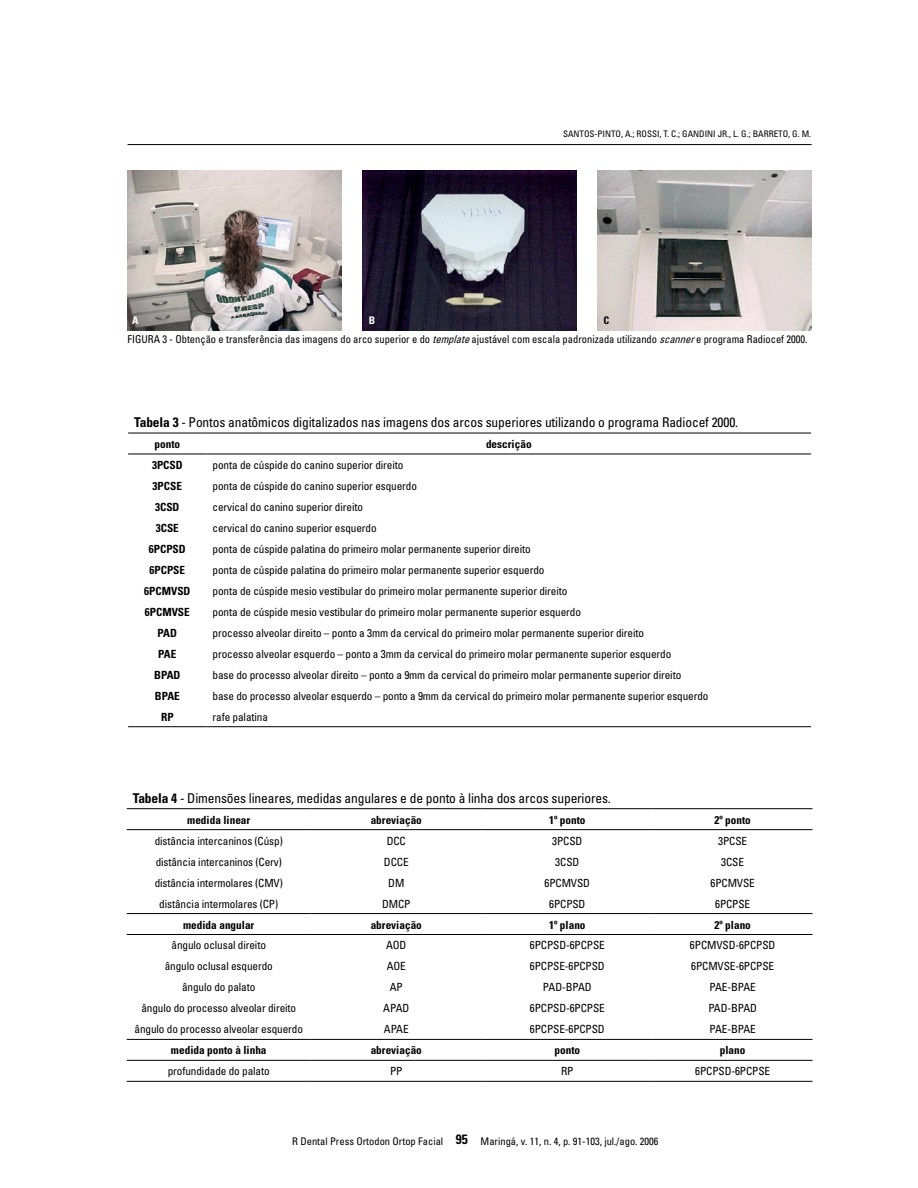
<style>
.page{position:relative;width:918px;height:1188px;background:#fff}
.page>*{position:absolute;margin:0;border:0;box-sizing:border-box;transform-origin:0 0}
.t1{font:condensed 13.5px "Univers";letter-spacing:-.01em;color:#000}
.t2{font:condensed 11.25px "Univers";letter-spacing:-.01em;color:#000}
.t3{font:700 condensed 11.25px "Univers";color:#000}
.t4{font:condensed 10.8px "Univers";color:#000}
.t5{font:condensed 10.5px "Univers";color:#000}
.t6{font:700 condensed 10.5px "Univers";color:#fff}
.t7{font:700 condensed 10.5px "Univers";color:#000}
.t8{font:condensed 9px "Univers";color:#000}
.s1{font-style:italic}
.s2{font-weight:700}
.s3{font-weight:700;font-size:13.5px}
</style>
<div class="page">
<hr style="left:128px;top:144px;width:684px;height:1px;background:#000">
<hr style="left:128px;top:726px;width:79px;height:1px;background:#000">
<hr style="left:207px;top:726px;width:604px;height:1px;background:#000">
<hr style="left:128px;top:433px;width:79px;height:1px;background:#000">
<hr style="left:207px;top:433px;width:604px;height:1px;background:#000">
<hr style="left:128px;top:454px;width:79px;height:1px;background:#000">
<hr style="left:207px;top:454px;width:604px;height:1px;background:#000">
<img style="left:128px;top:170px;width:213px;height:160px">
<img style="left:363px;top:170px;width:214px;height:160px">
<img style="left:598px;top:170px;width:214px;height:160px">
<hr style="left:127px;top:1081px;width:184px;height:1px;background:#000">
<hr style="left:311px;top:1081px;width:171px;height:1px;background:#000">
<hr style="left:482px;top:1081px;width:171px;height:1px;background:#000">
<hr style="left:653px;top:1081px;width:160px;height:1px;background:#000">
<hr style="left:127px;top:808px;width:184px;height:1px;background:#000">
<hr style="left:311px;top:808px;width:171px;height:1px;background:#000">
<hr style="left:482px;top:808px;width:171px;height:1px;background:#000">
<hr style="left:653px;top:808px;width:160px;height:1px;background:#000">
<hr style="left:127px;top:829px;width:184px;height:1px;background:#000">
<hr style="left:311px;top:829px;width:171px;height:1px;background:#000">
<hr style="left:482px;top:829px;width:171px;height:1px;background:#000">
<hr style="left:653px;top:829px;width:160px;height:1px;background:#000">
<hr style="left:127px;top:913px;width:184px;height:1px;background:#000">
<hr style="left:311px;top:913px;width:171px;height:1px;background:#000">
<hr style="left:482px;top:913px;width:171px;height:1px;background:#000">
<hr style="left:653px;top:913px;width:160px;height:1px;background:#000">
<hr style="left:127px;top:934px;width:184px;height:1px;background:#000">
<hr style="left:311px;top:934px;width:171px;height:1px;background:#000">
<hr style="left:482px;top:934px;width:171px;height:1px;background:#000">
<hr style="left:653px;top:934px;width:160px;height:1px;background:#000">
<hr style="left:127px;top:1039px;width:184px;height:1px;background:#000">
<hr style="left:311px;top:1039px;width:171px;height:1px;background:#000">
<hr style="left:482px;top:1039px;width:171px;height:1px;background:#000">
<hr style="left:653px;top:1039px;width:160px;height:1px;background:#000">
<hr style="left:127px;top:1060px;width:184px;height:1px;background:#000">
<hr style="left:311px;top:1060px;width:171px;height:1px;background:#000">
<hr style="left:482px;top:1060px;width:171px;height:1px;background:#000">
<hr style="left:653px;top:1060px;width:160px;height:1px;background:#000">
<p class="t8" style="left:563px;top:128px;width:250px">Santos-Pinto, a.; Ross i, t. c.; Gand ini Jr., l. g.; Barreto, g. m .</p>
<p class="t6" style="left:132px;top:314px;width:8px">A</p>
<p class="t6" style="left:369px;top:314px;width:8px">B</p>
<p class="t7" style="left:603px;top:314px;width:7px">C</p>
<p class="t4" style="left:128px;top:333px;width:681px">FI GURA 3 - Obtenção e transferência das imagens do arco superior e do <span class="s1">template</span>ajustável com escala padronizada utilizando <span class="s1">scanner</span>e programa Radiocef 2000.</p>
<p class="t1" style="left:134px;top:414px;width:606px"><span class="s2">Tabela 3</span> - Pontos anatômicos digitalizados nas imagens dos arcos superiores utilizando o programa Radiocef 2000.</p>
<p class="t3" style="left:155px;top:437px;width:27px">ponto</p>
<p class="t3" style="left:486px;top:437px;width:47px">descrição</p>
<p class="t3" style="left:152px;top:458px;width:32px">3PCSD</p>
<p class="t2" style="left:213px;top:458px;width:192px">ponta de cúspide do canino superior direito</p>
<p class="t3" style="left:153px;top:479px;width:31px">3PCSE</p>
<p class="t2" style="left:213px;top:479px;width:206px">ponta de cúspide do canino superior esquerdo</p>
<p class="t3" style="left:155px;top:500px;width:26px">3CSD</p>
<p class="t2" style="left:213px;top:500px;width:152px">cervical do canino superior direito</p>
<p class="t3" style="left:156px;top:521px;width:25px">3CSE</p>
<p class="t2" style="left:213px;top:521px;width:166px">cervical do canino superior esquerdo</p>
<p class="t3" style="left:149px;top:542px;width:38px">6PCPSD</p>
<p class="t2" style="left:213px;top:542px;width:320px">ponta de cúspide palatina do primeiro molar permanente superior direito</p>
<p class="t3" style="left:150px;top:563px;width:37px">6PCPSE</p>
<p class="t2" style="left:213px;top:563px;width:333px">ponta de cúspide palatina do primeiro molar permanente superior esquerdo</p>
<p class="t3" style="left:144px;top:584px;width:48px">6PCMVSD</p>
<p class="t2" style="left:213px;top:584px;width:356px">ponta de cúspide mesio vestibular do primeiro molar permanente superior direito</p>
<p class="t3" style="left:145px;top:605px;width:47px">6PCMVSE</p>
<p class="t2" style="left:213px;top:605px;width:370px">ponta de cúspide mesio vestibular do primeiro molar permanente superior esquerdo</p>
<p class="t3" style="left:158px;top:626px;width:21px">PAD</p>
<p class="t2" style="left:213px;top:626px;width:433px">processo alveolar direito – ponto a 3mm da cervical do primeiro molar permanente superior direito</p>
<p class="t3" style="left:158px;top:647px;width:20px">PAE</p>
<p class="t2" style="left:213px;top:647px;width:460px">processo alveolar esquerdo – ponto a 3mm da cervical do primeiro molar permanente superior esquerdo</p>
<p class="t3" style="left:154px;top:668px;width:28px">BPAD</p>
<p class="t2" style="left:213px;top:668px;width:470px">base do processo alveolar direito – ponto a 9mm da cervical do primeiro molar permanente superior direito</p>
<p class="t3" style="left:155px;top:689px;width:27px">BPAE</p>
<p class="t2" style="left:213px;top:689px;width:498px">base do processo alveolar esquerdo – ponto a 9mm da cervical do primeiro molar permanente superior esquerdo</p>
<p class="t3" style="left:161px;top:710px;width:14px">RP</p>
<p class="t2" style="left:213px;top:710px;width:57px">rafe palatina</p>
<p class="t1" style="left:133px;top:789px;width:480px"><span class="s2">Tabela 4</span> - Dimensões lineares, medidas angulares e de ponto à linha dos arcos superiores.</p>
<p class="t3" style="left:187px;top:813px;width:65px">medida linear</p>
<p class="t3" style="left:371px;top:813px;width:53px">abreviação</p>
<p class="t3" style="left:549px;top:813px;width:38px">1º ponto</p>
<p class="t3" style="left:714px;top:813px;width:38px">2º ponto</p>
<p class="t2" style="left:155px;top:833px;width:130px">distância intercaninos (Cúsp)</p>
<p class="t2" style="left:387px;top:833px;width:14px">DCC</p>
<p class="t2" style="left:552px;top:833px;width:32px">3PCSD</p>
<p class="t2" style="left:718px;top:833px;width:29px">3PCSE</p>
<p class="t2" style="left:156px;top:854px;width:128px">distância intercaninos (Cerv)</p>
<p class="t2" style="left:384px;top:854px;width:14px">DCCE</p>
<p class="t2" style="left:555px;top:854px;width:26px">3CSD</p>
<p class="t2" style="left:721px;top:854px;width:23px">3CSE</p>
<p class="t2" style="left:155px;top:875px;width:130px">distância intermolares (CMV)</p>
<p class="t2" style="left:388px;top:875px;width:18px">DM</p>
<p class="t2" style="left:545px;top:875px;width:47px">6PCMVSD</p>
<p class="t2" style="left:711px;top:875px;width:44px">6PCMVSE</p>
<p class="t2" style="left:159px;top:896px;width:120px">distância intermolares (CP)</p>
<p class="t2" style="left:382px;top:896px;width:30px">DMCP</p>
<p class="t2" style="left:549px;top:896px;width:38px">6PCPSD</p>
<p class="t2" style="left:715px;top:896px;width:35px">6PCPSE</p>
<p class="t3" style="left:183px;top:918px;width:73px">medida angular</p>
<p class="t3" style="left:371px;top:918px;width:53px">abreviação</p>
<p class="t3" style="left:549px;top:918px;width:38px">1º plano</p>
<p class="t3" style="left:714px;top:918px;width:38px">2º plano</p>
<p class="t2" style="left:172px;top:938px;width:96px">ângulo oclusal direito</p>
<p class="t2" style="left:386px;top:938px;width:22px">AOD</p>
<p class="t2" style="left:530px;top:938px;width:75px">6PCPSD-6PCPSE</p>
<p class="t2" style="left:690px;top:938px;width:87px">6PCMVSD-6PCPSD</p>
<p class="t2" style="left:165px;top:959px;width:110px">ângulo oclusal esquerdo</p>
<p class="t2" style="left:387px;top:959px;width:19px">AOE</p>
<p class="t2" style="left:530px;top:959px;width:76px">6PCPSE-6PCPSD</p>
<p class="t2" style="left:691px;top:959px;width:83px">6PCMVSE-6PCPSE</p>
<p class="t2" style="left:182px;top:980px;width:75px">ângulo do palato</p>
<p class="t2" style="left:390px;top:980px;width:15px">AP</p>
<p class="t2" style="left:543px;top:980px;width:50px">PAD-BPAD</p>
<p class="t2" style="left:710px;top:980px;width:46px">PAE-BPAE</p>
<p class="t2" style="left:141px;top:1001px;width:156px">ângulo do processo alveolar direito</p>
<p class="t2" style="left:383px;top:1001px;width:27px">APAD</p>
<p class="t2" style="left:530px;top:1001px;width:75px">6PCPSD-6PCPSE</p>
<p class="t2" style="left:708px;top:1001px;width:50px">PAD-BPAD</p>
<p class="t2" style="left:135px;top:1022px;width:170px">ângulo do processo alveolar esquerdo</p>
<p class="t2" style="left:384px;top:1022px;width:25px">APAE</p>
<p class="t2" style="left:530px;top:1022px;width:76px">6PCPSE-6PCPSD</p>
<p class="t2" style="left:710px;top:1022px;width:46px">PAE-BPAE</p>
<p class="t3" style="left:171px;top:1043px;width:97px">medida ponto à linha</p>
<p class="t3" style="left:371px;top:1043px;width:53px">abreviação</p>
<p class="t3" style="left:555px;top:1043px;width:27px">ponto</p>
<p class="t3" style="left:720px;top:1043px;width:27px">plano</p>
<p class="t2" style="left:168px;top:1064px;width:104px">profundidade do palato</p>
<p class="t2" style="left:390px;top:1064px;width:14px">PP</p>
<p class="t2" style="left:561px;top:1064px;width:14px">RP</p>
<p class="t2" style="left:695px;top:1064px;width:75px">6PCPSD-6PCPSE</p>
<p class="t5" style="left:292px;top:1134px;width:368px">R Dental Press Ortodon Ortop Facial <span class="s3">95</span> Maringá, v. 11, n. 4, p. 91-103, jul./ago. 2006</p>
</div>
